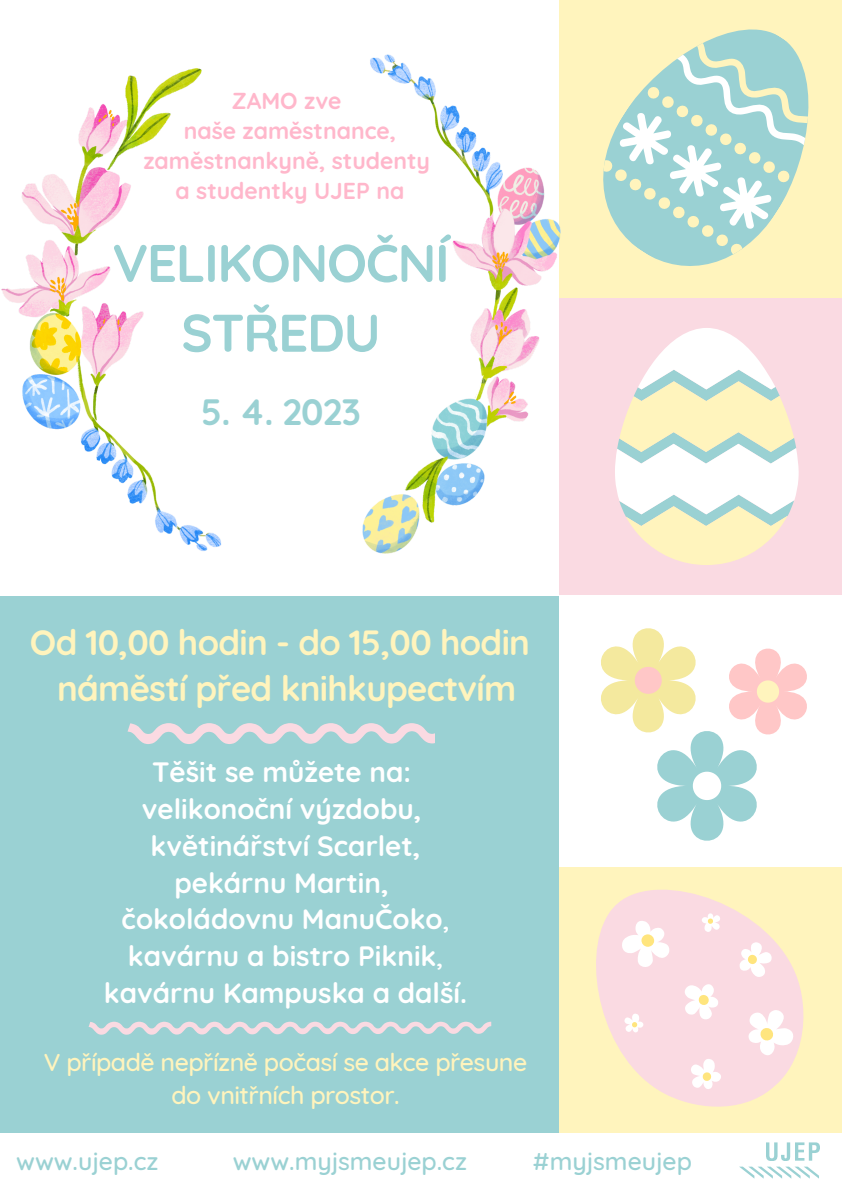
<style>
.page{position:relative;width:842px;height:1191px;background:#fff}
.page>*{position:absolute;margin:0;border:0;box-sizing:border-box;transform-origin:0 0}
.t1{font:700 52.8px/69.7px "Quicksand";letter-spacing:-.025em;color:#9ad1d3;text-align:center}
.t2{font:700 36.5px "Quicksand";color:#9ad1d3}
.t3{font:700 34.9px/45.7px "Quicksand";letter-spacing:-.02em;color:#fff4bd;text-align:center}
.t4{font:700 27.9px/36.7px "Quicksand";color:#fff;text-align:center}
.t5{font:500 24.9px/32.2px "Quicksand";letter-spacing:-.02em;color:#fff4bd;text-align:center}
.t6{font:500 24.7px "Quicksand";color:#9ad1d3}
.t7{font:700 23px/30px "Quicksand";color:#ffb7cb;text-align:center}
.s1{font-weight:500}
</style>
<div class="page">
<div style="left:0;top:0;width:842px;height:1190px;background:#9ad1d3"></div>
<div style="left:557px;top:0;width:285px;height:301px;background:#fff4bd"></div>
<div style="left:557px;top:298px;width:285px;height:297px;background:#fadae2"></div>
<div style="left:559px;top:595px;width:283px;height:275px;background:#fff"></div>
<svg style="left:89px;top:1021px;width:402px;height:13px"></svg>
<div style="left:0;top:0;width:559px;height:595px;background:#fff"></div>
<svg style="left:128px;top:723px;width:306px;height:21px"></svg>
<div style="left:0;top:1133px;width:842px;height:57px;background:#fff"></div>
<svg style="left:652px;top:29px;width:126px;height:237px"></svg>
<svg style="left:603px;top:36px;width:206px;height:221px"></svg>
<svg style="left:559px;top:867px;width:283px;height:266px;background:#fef1c0"></svg>
<svg style="left:615px;top:908px;width:186px;height:187px;background:#fbe1e0"></svg>
<svg style="left:601px;top:628px;width:206px;height:213px"></svg>
<svg style="left:739px;top:1166px;width:80px;height:12px"></svg>
<svg style="left:766px;top:1142px;width:54px;height:18px"></svg>
<img style="left:1px;top:54px;width:560px;height:499px">
<svg style="left:615px;top:328px;width:184px;height:237px"></svg>
<p class="t7" style="left:143px;top:86px;width:288px">ZAMO zve<br>naše zaměstnance, zaměstnankyně, studenty a studentky UJEP na</p>
<h1 class="t1" style="left:112px;top:227px;width:339px">VELIKONOČNÍ<br>STŘEDU</h1>
<h2 class="t2" style="left:201px;top:388px;width:161px">5. 4. 2023</h2>
<p class="t3" style="left:30px;top:619px;width:502px">Od 10,00 hodin - do 15,00 hodin náměstí před knihkupectvím</p>
<p class="t4" style="left:104px;top:753px;width:365px">Těšit se můžete na: velikonoční výzdobu, květinářství Scarlet, pekárnu Martin, čokoládovnu ManuČoko<span class="s1">, </span>kavárnu a bistro Piknik<span class="s1">, </span>kavárnu Kampuska a další.</p>
<p class="t5" style="left:44px;top:1045px;width:485px">V případě nepřízně počasí se akce přesune do vnitřních prostor.</p>
<p class="t6" style="left:16px;top:1145px;width:144px">www.ujep.cz</p>
<p class="t6" style="left:233px;top:1145px;width:236px">www.myjsmeujep.cz</p>
<p class="t6" style="left:533px;top:1145px;width:160px">#myjsmeujep</p>
</div>
